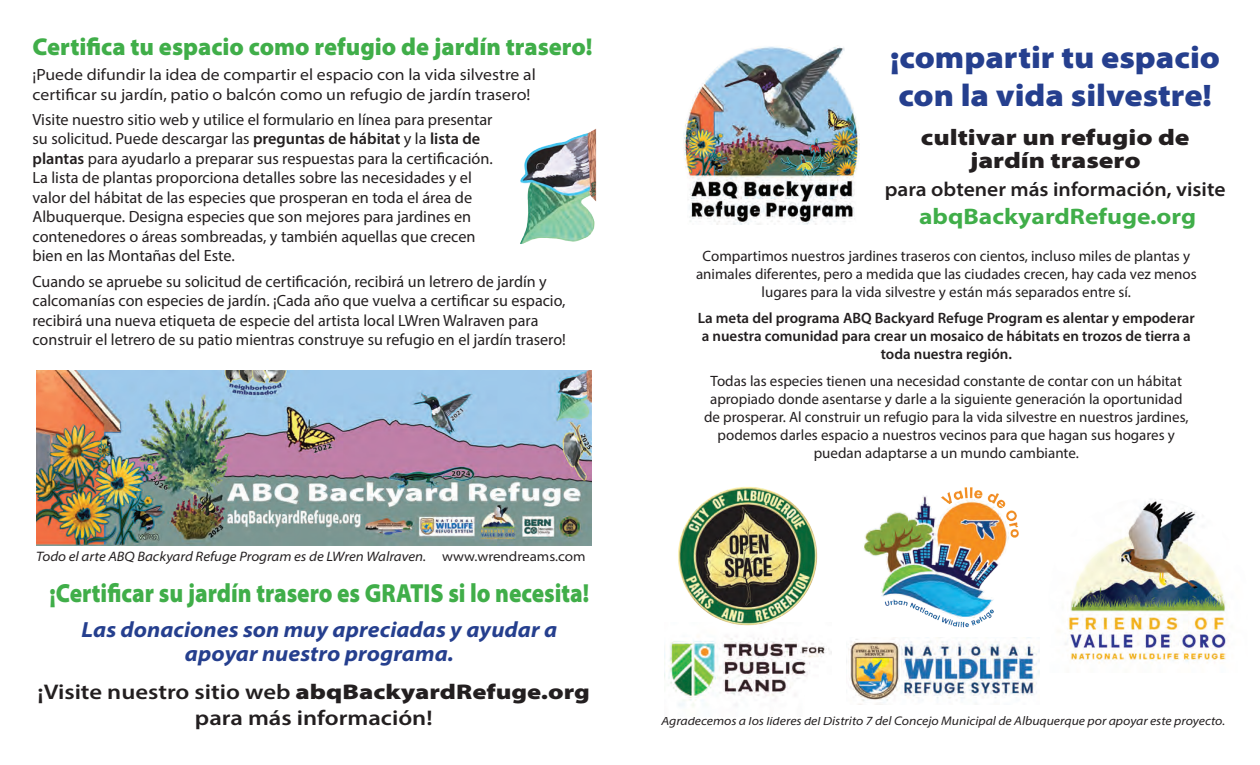
<style>
.page{position:relative;width:1260px;height:765px;background:#fff}
.page>*{position:absolute;margin:0;border:0;box-sizing:border-box;transform-origin:0 0}
.t1{font:900 semi-expanded 31.25px/37.5px "Myriad Pro";color:#253f8e}
.t2{font:900 semi-expanded 26.25px "Myriad Pro";color:#40ae49;scale:.83 1}
.t3{font:900 semi-expanded 24.38px "Myriad Pro";color:#40ae49;scale:.93 1}
.t4{font:900 semi-expanded 22.5px/22.5px "Myriad Pro";color:#231f20;text-align:center;scale:1.14 1}
.t5{font:700 semi-expanded 22.5px "Myriad Pro";color:#40ae49;scale:1.06 1}
.t6{font:italic 700 semi-expanded 22px/24px "Myriad Pro";color:#253f8e;text-align:center}
.t7{font:600 21.25px/25.5px "Myriad Pro";color:#231f20;text-align:center;scale:1.16 1}
.t8{font:600 semi-expanded 20px "Myriad Pro";color:#231f20}
.t9{font:16.25px/19.5px "Myriad Pro";color:#231f20}
.t10{font:semi-expanded 16.25px/19.5px "Myriad Pro";color:#231f20}
.t11{font:15px/18px "Myriad Pro";color:#231f20;text-align:center}
.t12{font:600 15px/18px "Myriad Pro";color:#231f20;text-align:center}
.t13{font:italic semi-expanded 13.75px "Myriad Pro";color:#231f20}
.t14{font:italic semi-expanded 12.5px "Myriad Pro";color:#231f20}
.s1{font-weight:600}
.s2{font-style:normal}
.s3{font-weight:900;font-stretch:semi-expanded}
</style>
<div class="page">
<img style="left:36px;top:370px;width:556px;height:175px">
<img style="left:1065px;top:499px;width:162px;height:165px">
<img style="left:684px;top:46px;width:176px;height:178px">
<img style="left:520px;top:128px;width:77px;height:116px">
<img style="left:848px;top:637px;width:192px;height:67px">
<img style="left:862px;top:487px;width:163px;height:155px">
<img style="left:668px;top:636px;width:163px;height:71px">
<img style="left:678px;top:486px;width:140px;height:140px">
<h3 class="t3" style="left:32px;top:31px;width:604px">Certifica tu espacio como refugio de jardín trasero!</h3>
<p class="t10" style="left:32px;top:65px;width:505px">¡Puede difundir la idea de compartir el espacio con la vida silvestre al certificar su jardín, patio o balcón como un refugio de jardín trasero!</p>
<p class="t9" style="left:32px;top:110px;width:462px">Visite nuestro sitio web y utilice el formulario en línea para presentar su solicitud. Puede descargar las <span class="s1">preguntas de hábitat</span> y la <span class="s1">lista de plantas</span> para ayudarlo a preparar sus respuestas para la certificación.<br>La lista de plantas proporciona detalles sobre las necesidades y el valor del hábitat de las especies que prosperan en toda el área de Albuquerque. Designa especies que son mejores para jardines en contenedores o áreas sombreadas, y también aquellas que crecen bien en las Montañas del Este.</p>
<p class="t9" style="left:32px;top:271px;width:535px">Cuando se apruebe su solicitud de certificación, recibirá un letrero de jardín y calcomanías con especies de jardín. ¡Cada año que vuelva a certificar su espacio, recibirá una nueva etiqueta de especie del artista local LWren Walraven para construir el letrero de su patio mientras construye su refugio en el jardín trasero!</p>
<p class="t13" style="left:36px;top:548px;width:551px">Todo el arte ABQ Backyard Refuge Program es de LWren Walraven. <span class="s2">www.wrendreams.com</span></p>
<h2 class="t2" style="left:49px;top:575px;width:652px">¡Certificar su jardín trasero es GRATIS si lo necesita!</h2>
<h3 class="t6" style="left:82px;top:617px;width:477px">Las donaciones son muy apreciadas y ayudar a apoyar nuestro programa.</h3>
<h3 class="t7" style="left:38px;top:679px;width:478px">¡Visite nuestro sitio web <span class="s3">abqBackyardRefuge.org </span>para más información!</h3>
<h1 class="t1" style="left:890px;top:38px;width:331px">¡compartir tu espacio con la vida silvestre!</h1>
<h3 class="t4" style="left:921px;top:126px;width:237px">cultivar un refugio de jardín trasero</h3>
<p class="t8" style="left:885px;top:176px;width:342px">para obtener más información, visite</p>
<h3 class="t5" style="left:919px;top:202px;width:263px">abqBackyardRefuge.org</h3>
<p class="t11" style="left:696px;top:247px;width:502px">Compartimos nuestros jardines traseros con cientos, incluso miles de plantas y animales diferentes, pero a medida que las ciudades crecen, hay cada vez menos lugares para la vida silvestre y están más separados entre sí.</p>
<p class="t12" style="left:698px;top:309px;width:499px">La meta del programa ABQ Backyard Refuge Program es alentar y empoderar a nuestra comunidad para crear un mosaico de hábitats en trozos de tierra a toda nuestra región.</p>
<p class="t11" style="left:704px;top:371px;width:486px">Todas las especies tienen una necesidad constante de contar con un hábitat apropiado donde asentarse y darle a la siguiente generación la oportunidad de prosperar. Al construir un refugio para la vida silvestre en nuestros jardines, podemos darles espacio a nuestros vecinos para que hagan sus hogares y puedan adaptarse a un mundo cambiante.</p>
<p class="t14" style="left:661px;top:713px;width:565px">Agradecemos a los líderes del Distrito 7 del Concejo Municipal de Albuquerque por apoyar este proyecto.</p>
</div>
